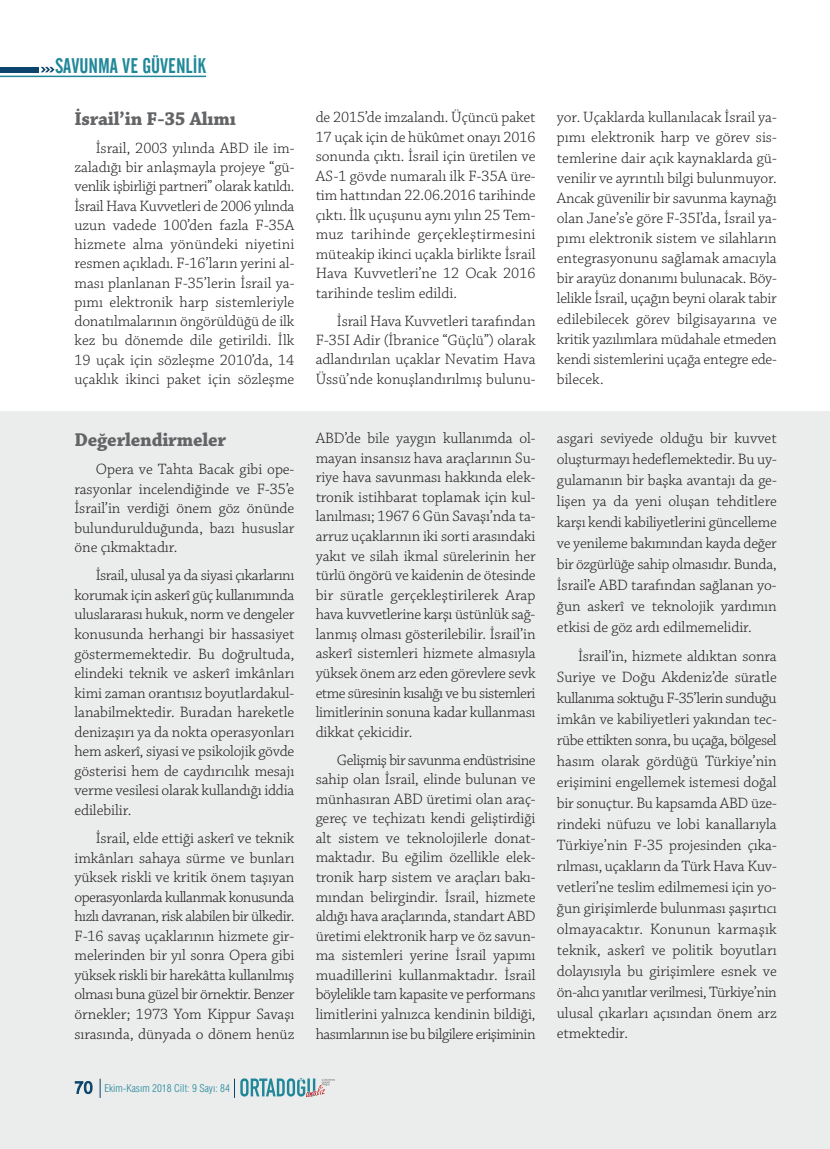
<style>
.page{position:relative;width:830px;height:1149px;background:#fff}
.page>*{position:absolute;margin:0;border:0;box-sizing:border-box;transform-origin:0 0}
.t1{font:21px "Alternate Gothic No 2 BT";color:#208799}
.t2{font:700 19.5px "Chaparral Pro";letter-spacing:-.01em;color:#636466}
.t3{font:300 15.75px/19.5px "Chaparral Pro";letter-spacing:-.005em;color:#231f20;text-align:justify}
.t4{font:300 condensed 10.5px "Swiss 721 BT";color:#208799}
.s1{font-family:"Arial";font-weight:400;font-stretch:normal;font-size:16.5px;color:#0b446c}
</style>
<div class="page">
<div style="left:0;top:411px;width:829px;height:737px;background:#ebecec"></div>
<svg style="left:100px;top:1078px;width:1px;height:19px"></svg>
<svg style="left:234px;top:1078px;width:101px;height:19px"></svg>
<div style="left:0;top:67px;width:39px;height:5px;background:#0b446c"></div>
<hr style="left:0;top:76px;width:206px;height:1px;background:#208799">
<svg style="left:41px;top:67px;width:13px;height:5px"></svg>
<h1 class="t1" style="left:55px;top:53px;width:152px">SAVUNMA VE GÜVENLİK</h1>
<p class="t2" style="left:74px;top:111px;width:163px">İsrail’in F-35 Alımı</p>
<p class="t3" style="left:74px;top:140px;width:221px;text-indent:21px">İsrail, 2003 yılında ABD ile im&shy;zaladığı bir anlaşmayla projeye “gü&shy;venlik işbirliği partneri” olarak katıldı.<br>İsrail Hava Kuvvetleri de 2006 yılında uzun vadede 100’den fazla F-35A hizmete alma yönündeki niyetini resmen açıkladı. F-16’ların yerini al&shy;ması planlanan F-35’lerin İsrail ya&shy;pımı elektronik harp sistemleriyle donatılmalarının öngörüldüğü de ilk kez bu dönemde dile getirildi. İlk 19 uçak için sözleşme 2010’da, 14 uçaklık ikinci paket için sözleşme</p>
<p class="t2" style="left:74px;top:432px;width:153px">Değerlendirmeler</p>
<p class="t3" style="left:74px;top:460px;width:221px;text-indent:21px">Opera ve Tahta Bacak gibi ope&shy;rasyonlar incelendiğinde ve F-35’e İsrail’in verdiği önem göz önünde bulundurulduğunda, bazı hususlar öne çıkmaktadır.</p>
<p class="t3" style="left:74px;top:566px;width:221px;text-indent:21px">İsrail, ulusal ya da siyasi çıkarlarını korumak için askerî güç kullanımında uluslararası hukuk, norm ve dengeler konusunda herhangi bir hassasiyet göstermemektedir. Bu doğrultuda, elindeki teknik ve askerî imkânları kimi zaman orantısız boyutlardakul&shy;lanabilmektedir. Buradan hareketle denizaşırı ya da nokta operasyonları hem askerî, siyasi ve psikolojik gövde gösterisi hem de caydırıcılık mesajı verme vesilesi olarak kullandığı iddia edilebilir.</p>
<p class="t3" style="left:74px;top:829px;width:221px;text-indent:21px">İsrail, elde ettiği askerî ve teknik imkânları sahaya sürme ve bunları yüksek riskli ve kritik önem taşıyan operasyonlarda kullanmak konusunda hızlı davranan, risk alabilen bir ülkedir.<br>F-16 savaş uçaklarının hizmete gir&shy;melerinden bir yıl sonra Opera gibi yüksek riskli bir harekâtta kullanılmış olması buna güzel bir örnektir. Benzer örnekler; 1973 Yom Kippur Savaşı sırasında, dünyada o dönem henüz</p>
<p class="t4" style="left:74px;top:1081px;width:157px"><span class="s1">70</span> Ekim-Kasım 2018 Cilt: 9 Sayı: 84</p>
<p class="t3" style="left:315px;top:109px;width:221px">de 2015’de imzalandı. Üçüncü paket 17 uçak için de hükûmet onayı 2016 sonunda çıktı. İsrail için üretilen ve AS-1 gövde numaralı ilk F-35A üre&shy;tim hattından 22.06.2016 tarihinde çıktı. İlk uçuşunu aynı yılın 25 Tem&shy;muz tarihinde gerçekleştirmesini müteakip ikinci uçakla birlikte İsrail Hava Kuvvetleri’ne 12 Ocak 2016 tarihinde teslim edildi.</p>
<p class="t3" style="left:315px;top:312px;width:221px;text-indent:21px">İsrail Hava Kuvvetleri tarafından F-35I Adir (İbranice “Güçlü”) olarak adlandırılan uçaklar Nevatim Hava Üssü’nde konuşlandırılmış bulunu-</p>
<p class="t3" style="left:315px;top:430px;width:221px">ABD’de bile yaygın kullanımda ol&shy;mayan insansız hava araçlarının Su&shy;riye hava savunması hakkında elek&shy;tronik istihbarat toplamak için kul&shy;lanılması; 1967 6 Gün Savaşı’nda ta&shy;arruz uçaklarının iki sorti arasındaki yakıt ve silah ikmal sürelerinin her türlü öngörü ve kaidenin de ötesinde bir süratle gerçekleştirilerek Arap hava kuvvetlerine karşı üstünlük sağ&shy;lanmış olması gösterilebilir. İsrail’in askerî sistemleri hizmete almasıyla yüksek önem arz eden görevlere sevk etme süresinin kısalığı ve bu sistemleri limitlerinin sonuna kadar kullanması dikkat çekicidir.</p>
<p class="t3" style="left:315px;top:751px;width:221px;text-indent:21px">Gelişmiş bir savunma endüstrisine sahip olan İsrail, elinde bulunan ve münhasıran ABD üretimi olan araç&shy;gereç ve teçhizatı kendi geliştirdiği alt sistem ve teknolojilerle donat&shy;maktadır. Bu eğilim özellikle elek&shy;tronik harp sistem ve araçları bakı&shy;mından belirgindir. İsrail, hizmete aldığı hava araçlarında, standart ABD üretimi elektronik harp ve öz savun&shy;ma sistemleri yerine İsrail yapımı muadillerini kullanmaktadır. İsrail böylelikle tam kapasite ve performans limitlerini yalnızca kendinin bildiği, hasımlarının ise bu bilgilere erişiminin</p>
<p class="t3" style="left:556px;top:109px;width:221px;line-height:20.1px">yor. Uçaklarda kullanılacak İsrail ya&shy;pımı elektronik harp ve görev sis&shy;temlerine dair açık kaynaklarda gü&shy;venilir ve ayrıntılı bilgi bulunmuyor.<br>Ancak güvenilir bir savunma kaynağı olan Jane’s’e göre F-35I’da, İsrail ya&shy;pımı elektronik sistem ve silahların entegrasyonunu sağlamak amacıyla bir arayüz donanımı bulunacak. Böy&shy;lelikle İsrail, uçağın beyni olarak tabir edilebilecek görev bilgisayarına ve kritik yazılımlara müdahale etmeden kendi sistemlerini uçağa entegre ede&shy;bilecek.</p>
<p class="t3" style="left:556px;top:429px;width:221px;line-height:21px">asgari seviyede olduğu bir kuvvet oluşturmayı hedeflemektedir. Bu uy&shy;gulamanın bir başka avantajı da ge&shy;lişen ya da yeni oluşan tehditlere karşı kendi kabiliyetlerini güncelleme ve yenileme bakımından kayda değer bir özgürlüğe sahip olmasıdır. Bunda, İsrail’e ABD tarafından sağlanan yo&shy;ğun askerî ve teknolojik yardımın etkisi de göz ardı edilmemelidir.</p>
<p class="t3" style="left:556px;top:647px;width:221px;line-height:21px;text-indent:21px">İsrail’in, hizmete aldıktan sonra Suriye ve Doğu Akdeniz’de süratle kullanıma soktuğu F-35’lerin sunduğu imkân ve kabiliyetleri yakından tec&shy;rübe ettikten sonra, bu uçağa, bölgesel hasım olarak gördüğü Türkiye’nin erişimini engellemek istemesi doğal bir sonuçtur. Bu kapsamda ABD üze&shy;rindeki nüfuzu ve lobi kanallarıyla Türkiye’nin F-35 projesinden çıka&shy;rılması, uçakların da Türk Hava Kuv&shy;vetleri’ne teslim edilmemesi için yo&shy;ğun girişimlerde bulunması şaşırtıcı olmayacaktır. Konunun karmaşık teknik, askerî ve politik boyutları dolayısıyla bu girişimlere esnek ve ön-alıcı yanıtlar verilmesi, Türkiye’nin ulusal çıkarları açısından önem arz etmektedir.</p>
</div>
